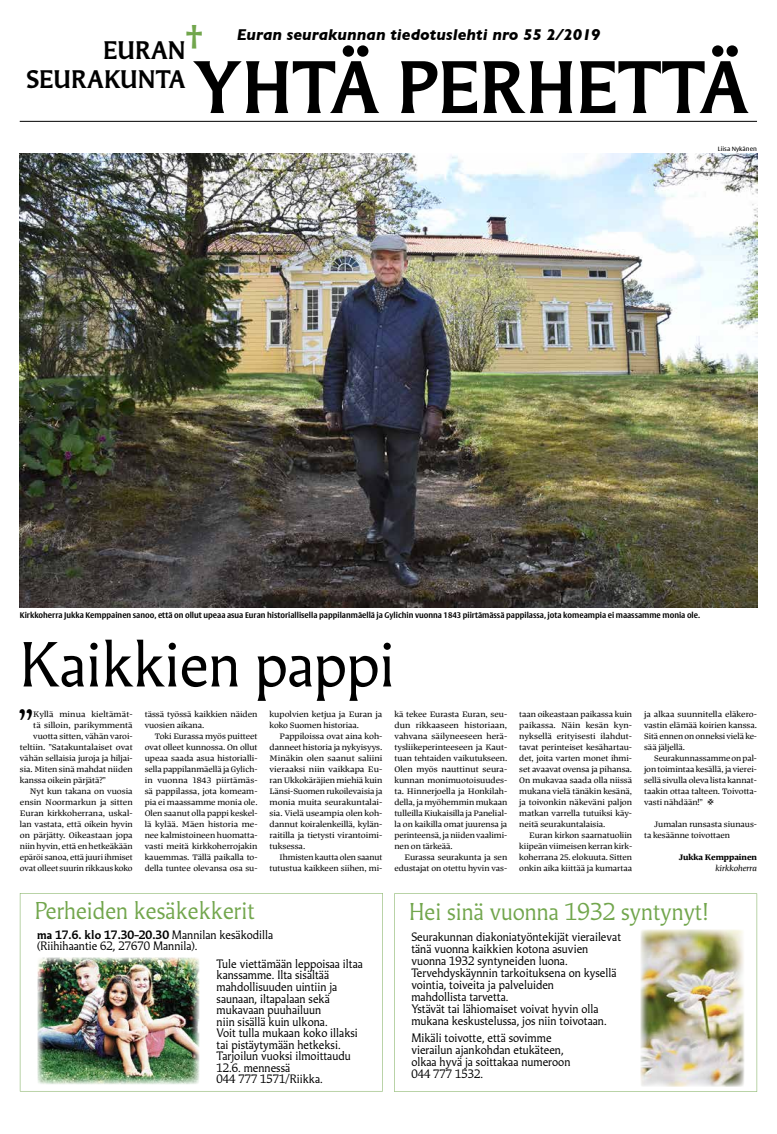
<style>
.page{position:relative;width:777px;height:1134px;background:#fff}
.page>*{position:absolute;margin:0;border:0;box-sizing:border-box;transform-origin:0 0}
.t1{font:700 70px "Martti Display";color:#000}
.t2{font:60px "Martti";letter-spacing:-.005em;color:#000}
.t3{font:42.9px "Tanger Serif Wide";color:#000}
.t4{font:700 24px/28.8px "Martti Display";color:#000}
.t5{font:23px "Martti Display";color:#72a64d}
.t6{font:italic 700 16px "Gill Sans";color:#000}
.t7{font:11.5px/11.5px "Martti";color:#000}
.t8{font:8.5px/11px "Tanger Serif Wide";letter-spacing:-.005em;color:#000;text-align:justify}
.t9{font:700 8.5px "Tanger Serif Wide";letter-spacing:-.005em;color:#000}
.t10{font:italic 8.5px "Tanger Serif Wide";letter-spacing:-.005em;color:#000}
.t11{font:700 8px "Big Vesta";color:#000;scale:.9 1}
.t12{font:6px "Big Vesta";letter-spacing:.005em;color:#000}
.s1{color:#72a64d}
.s2{font-weight:700}
.s3{font-family:"Alasatakunta";font-size:9px}
</style>
<div class="page">
<svg style="left:394px;top:893px;width:363px;height:199px"></svg>
<img style="left:640px;top:930px;width:105px;height:157px">
<svg style="left:20px;top:893px;width:363px;height:198px"></svg>
<img style="left:37px;top:957px;width:162px;height:128px">
<hr style="left:20px;top:121px;width:737px;height:1px;background:#000">
<img style="left:20px;top:153px;width:737px;height:454px">
<h3 class="t4" style="left:26px;top:37px;width:177px;text-indent:77px">EURAN<span class="s1">π<br></span>SEURAKUNTA</h3>
<h3 class="t6" style="left:237px;top:25px;width:365px">Euran seurakunnan tiedotuslehti nro 55 2/2019</h3>
<h1 class="t1" style="left:193px;top:48px;width:558px">YHTÄ PERHETTÄ</h1>
<p class="t12" style="left:718px;top:145px;width:41px">Liisa Nykänen</p>
<p class="t11" style="left:20px;top:611px;width:757px">Kirkkoherra Jukka Kemppainen sanoo, että on ollut upeaa asua Euran historiallisella pappilanmäellä ja Gylichin vuonna 1843 piirtämässä pappilassa, jota komeampia ei maassamme monia ole.</p>
<h2 class="t2" style="left:20px;top:628px;width:376px">Kaikkien pappi</h2>
<h3 class="t3" style="left:19px;top:693px;width:16px">”</h3>
<p class="t8" style="left:33px;top:708px;width:101px">Kyllä minua kieltämät-</p>
<p class="t8" style="left:33px;top:719px;width:101px">tä silloin, parikymmentä</p>
<p class="t8" style="left:33px;top:730px;width:101px">vuotta sitten, vähän varoi-</p>
<p class="t8" style="left:20px;top:741px;width:114px">teltiin. ”Satakuntalaiset ovat</p>
<p class="t8" style="left:20px;top:752px;width:114px">vähän sellaisia juroja ja hiljai-</p>
<p class="t8" style="left:20px;top:763px;width:114px">sia. Miten sinä mahdat niiden</p>
<p class="t8" style="left:20px;top:774px;width:87px">kanssa oikein pärjätä?”</p>
<p class="t8" style="left:30px;top:785px;width:104px">Nyt kun takana on vuosia</p>
<p class="t8" style="left:20px;top:796px;width:114px">ensin Noormarkun ja sitten</p>
<p class="t8" style="left:20px;top:807px;width:114px">Euran kirkkoherrana, uskal-</p>
<p class="t8" style="left:20px;top:818px;width:114px">lan vastata, että oikein hyvin</p>
<p class="t8" style="left:20px;top:829px;width:114px">on pärjätty. Oikeastaan jopa</p>
<p class="t8" style="left:20px;top:840px;width:114px">niin hyvin, että en hetkeäkään</p>
<p class="t8" style="left:20px;top:851px;width:114px">epäröi sanoa, että juuri ihmiset</p>
<p class="t8" style="left:20px;top:862px;width:114px">ovat olleet suurin rikkaus koko</p>
<p class="t8" style="left:145px;top:708px;width:114px">tässä työssä kaikkien näiden vuosien aikana.</p>
<p class="t8" style="left:145px;top:730px;width:114px;text-indent:10px">Toki Eurassa myös puitteet ovat olleet kunnossa. On ollut upeaa saada asua historialli&shy;sella pappilanmäellä ja Gylich&shy;in vuonna 1843 piirtämäs&shy;sä pappilassa, jota komeam&shy;pia ei maassamme monia ole.<br>Olen saanut olla pappi keskel&shy;lä kylää. Mäen historia me&shy;nee kalmistoineen huomatta&shy;vasti meitä kirkkoherrojakin kauemmas. Tällä paikalla to&shy;della tuntee olevansa osa su-</p>
<p class="t8" style="left:269px;top:708px;width:114px">kupolvien ketjua ja Euran ja koko Suomen historiaa.</p>
<p class="t8" style="left:269px;top:730px;width:114px;text-indent:10px">Pappiloissa ovat aina koh&shy;danneet historia ja nykyisyys.<br>Minäkin olen saanut saliini vieraaksi niin vaikkapa Eu&shy;ran Ukkokäräjien miehiä kuin Länsi-Suomen rukoilevaisia ja monia muita seurakuntalai&shy;sia. Vielä useampia olen koh&shy;dannut koiralenkeillä, kylän&shy;raitilla ja tietysti virantoimi&shy;tuksessa.</p>
<p class="t8" style="left:269px;top:851px;width:114px;text-align:right">Ihmisten kautta olen saanut tutustua kaikkeen siihen, mi-</p>
<h3 class="t5" style="left:35px;top:896px;width:221px">Perheiden kesäkekkerit</h3>
<h3 class="t7" style="left:37px;top:929px;width:238px"><span class="s2">ma 17.6. klo 17.30–20.30</span> Mannilan kesäkodilla (Riihihaantie 62, 27670 Mannila).</h3>
<p class="t7" style="left:217px;top:958px;width:148px">Tule viettämään leppoisaa iltaa kanssamme. Ilta sisältää mahdollisuuden uintiin ja saunaan, iltapalaan sekä mukavaan puuhailuun<br>niin sisällä kuin ulkona.<br>Voit tulla mukaan koko illaksi tai pistäytymään hetkeksi.<br>Tarjoilun vuoksi ilmoittaudu<br>12.6. mennessä<br>044 777 1571/Riikka.</p>
<p class="t8" style="left:394px;top:708px;width:114px">kä tekee Eurasta Euran, seu&shy;dun rikkaaseen historiaan, vahvana säilyneeseen herä&shy;tysliikeperinteeseen ja Kaut&shy;tuan tehtaiden vaikutukseen.<br>Olen myös nauttinut seura&shy;kunnan monimuotoisuudes&shy;ta. Hinnerjoella ja Honkilah&shy;della, ja myöhemmin mukaan tulleilla Kiukaisilla ja Panelial&shy;la on kaikilla omat juurensa ja perinteensä, ja niiden vaalimi&shy;nen on tärkeää.</p>
<p class="t8" style="left:394px;top:851px;width:114px;text-align:right">Eurassa seurakunta ja sen edustajat on otettu hyvin vas-</p>
<p class="t8" style="left:519px;top:708px;width:114px">taan oikeastaan paikassa kuin paikassa. Näin kesän kyn&shy;nyksellä erityisesti ilahdut&shy;tavat perinteiset kesähartau&shy;det, joita varten monet ihmi&shy;set avaavat ovensa ja pihansa.<br>On mukavaa saada olla niissä mukana vielä tänäkin kesänä, ja toivonkin näkeväni paljon matkan varrella tutuiksi käy&shy;neitä seurakuntalaisia.</p>
<p class="t8" style="left:519px;top:829px;width:114px;text-indent:10px">Euran kirkon saarnatuoliin kiipeän viimeisen kerran kirk&shy;koherrana 25. elokuuta. Sitten onkin aika kiittää ja kumartaa</p>
<p class="t8" style="left:644px;top:708px;width:114px">ja alkaa suunnitella eläkero&shy;vastin elämää koirien kanssa.<br>Sitä ennen on onneksi vielä ke&shy;sää jäljellä.</p>
<p class="t8" style="left:644px;top:752px;width:114px;text-indent:10px">Seurakunnassamme on pal&shy;jon toimintaa kesällä, ja vierei&shy;sellä sivulla oleva lista kannat&shy;taakin ottaa talteen. Toivotta&shy;vasti nähdään!” <span class="s3">#</span></p>
<p class="t8" style="left:644px;top:818px;width:114px;text-indent:10px">Jumalan runsasta siunaus&shy;ta kesäänne toivottaen</p>
<p class="t9" style="left:678px;top:851px;width:80px">Jukka Kemppainen</p>
<p class="t10" style="left:715px;top:862px;width:43px">kirkkoherra</p>
<h3 class="t5" style="left:409px;top:897px;width:300px">Hei sinä vuonna 1932 syntynyt!</h3>
<p class="t7" style="left:411px;top:931px;width:211px;line-height:12px">Seurakunnan diakoniatyöntekijät vierailevat tänä vuonna kaikkien kotona asuvien vuonna 1932 syntyneiden luona.<br>Tervehdyskäynnin tarkoituksena on kysellä vointia, toiveita ja palveluiden<br>mahdollista tarvetta.<br>Ystävät tai lähiomaiset voivat hyvin olla mukana keskustelussa, jos niin toivotaan.</p>
<h3 class="t7" style="left:411px;top:1032px;width:161px;line-height:12px">Mikäli toivotte, että sovimme vierailun ajankohdan etukäteen, olkaa hyvä ja soittakaa numeroon<br>044 777 1532.</h3>
</div>
